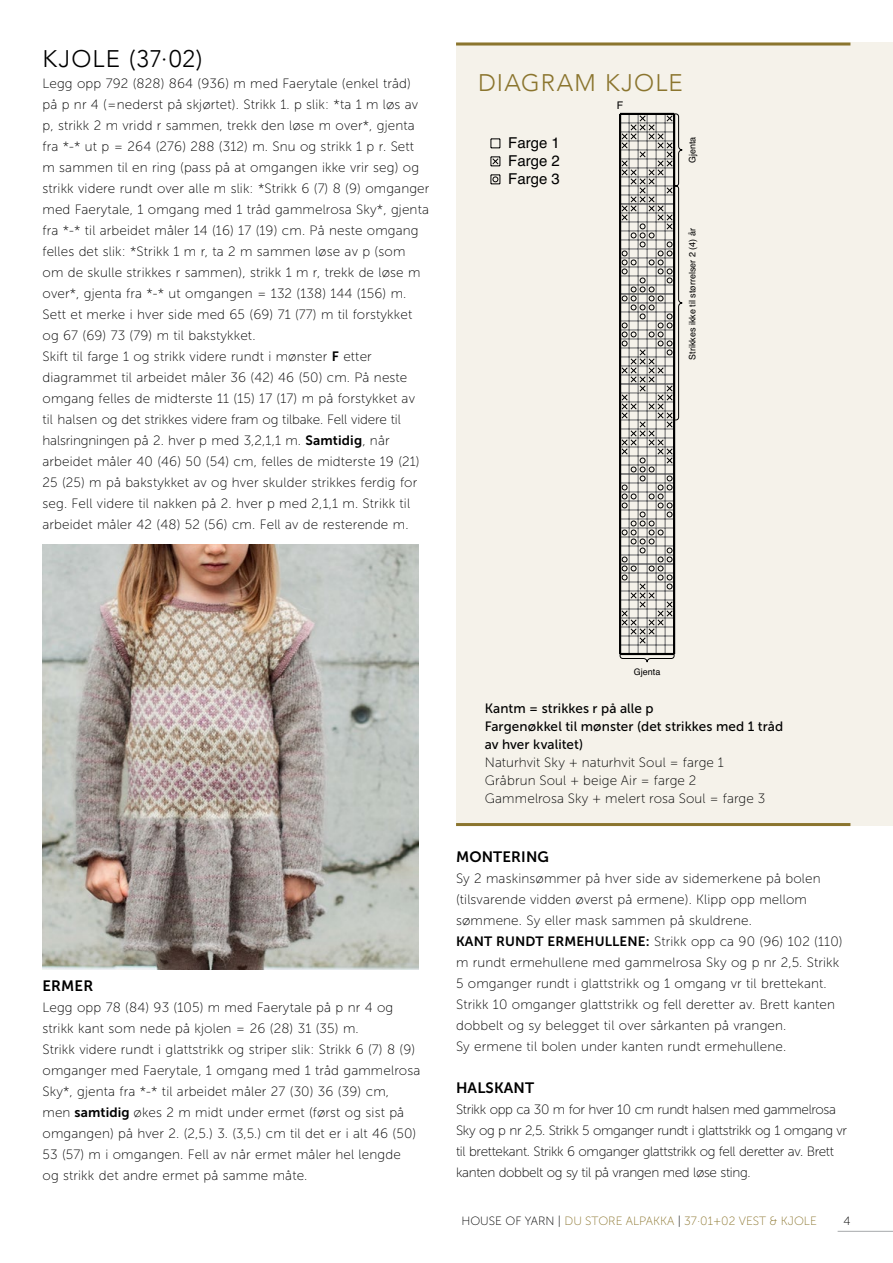
<style>
.page{position:relative;width:893px;height:1263px;background:#fff}
.page>*{position:absolute;margin:0;border:0;box-sizing:border-box;transform-origin:0 0}
.Innhold_-_Venstresti{font:300 24px "Avenir";letter-spacing:.045em;color:#000}
.t1{font:300 24px "Avenir";letter-spacing:.045em;color:#8b752e}
.Innhold_-_Venstresti-2{font:15px "Museo Sans 700";letter-spacing:.01em;color:#000}
.t2{font:15px/18px "Helvetica";color:#000;text-align:justify}
.Innhold_-_Venstresti-3{font:13.5px/21px "Museo Sans 100";letter-spacing:.01em;color:#000}
.Innhold_-_Venstresti-4{font:13.5px/21px "Museo Sans 100";letter-spacing:-.025em;color:#000}
.t3{font:13.5px "Museo Sans 500";letter-spacing:.005em;color:#000}
.t4{font:12px "Museo Sans 100";color:#8b752e}
.t5{font:12px "Museo Sans 100";color:#000}
.t6{font:10.5px "Helvetica";color:#000}
.t7{font:9px "Helvetica";color:#000}
.s1{font-family:"Museo Sans 700"}
.s2{color:#000}
</style>
<div class="page">
<hr style="left:838px;top:1231px;width:55px;height:1px;background:#a7a9ac">
<div style="left:456px;top:43px;width:437px;height:783px;background:#f5f2ea"></div>
<hr style="left:456px;top:43px;width:394px;height:3px;background:#8b752e">
<hr style="left:456px;top:823px;width:394px;height:3px;background:#8b752e">
<svg style="left:619px;top:113px;width:64px;height:550px"></svg>
<svg style="left:491px;top:139px;width:10px;height:10px"></svg>
<svg style="left:491px;top:157px;width:10px;height:28px"></svg>
<img style="left:43px;top:544px;width:376px;height:425px">
<p class="Innhold_-_Venstresti" style="left:43px;top:44px;width:161px">KJOLE (37·02)</p>
<p class="Innhold_-_Venstresti-3" style="left:43px;top:73px;width:388px">Legg opp 792 (828) 864 (936) m med Faerytale (enkel tråd)<br>på p nr 4 (=nederst på skjørtet). Strikk 1. p slik: *ta 1 m løs av p, strikk 2 m vridd r sammen, trekk den løse m over*, gjenta fra *-* ut p = 264 (276) 288 (312) m. Snu og strikk 1 p r. Sett m sammen til en ring (pass på at omgangen ikke vrir seg) og strikk videre rundt over alle m slik: *Strikk 6 (7) 8 (9) omganger med Faerytale, 1 omgang med 1 tråd gammelrosa Sky*, gjenta fra *-* til arbeidet måler 14 (16) 17 (19) cm. På neste omgang felles det slik: *Strikk 1 m r, ta 2 m sammen løse av p (som om de skulle strikkes r sammen), strikk 1 m r, trekk de løse m over*, gjenta fra *-* ut omgangen = 132 (138) 144 (156) m.<br>Sett et merke i hver side med 65 (69) 71 (77) m til forstykket og 67 (69) 73 (79) m til bakstykket.</p>
<p class="Innhold_-_Venstresti-3" style="left:43px;top:346px;width:331px">Skift til farge 1 og strikk videre rundt i mønster <span class="s1">F</span> etter</p>
<p class="Innhold_-_Venstresti-3" style="left:43px;top:367px;width:379px">diagrammet til arbeidet måler 36 (42) 46 (50) cm. På neste omgang felles de midterste 11 (15) 17 (17) m på forstykket av til halsen og det strikkes videre fram og tilbake. Fell videre til halsringningen på 2. hver p med 3,2,1,1 m. <span class="s1">Samtidig</span>, når arbeidet måler 40 (46) 50 (54) cm, felles de midterste 19 (21)<br>25 (25) m på bakstykket av og hver skulder strikkes ferdig for seg. Fell videre til nakken på 2. hver p med 2,1,1 m. Strikk til arbeidet måler 42 (48) 52 (56) cm. Fell av de resterende m.</p>
<p class="t1" style="left:478px;top:69px;width:206px">DIAGRAM KJOLE</p>
<p class="t2" style="left:508px;top:134px;width:53px">Farge 1<br>Farge 2<br>Farge 3</p>
<p class="t6" style="left:617px;top:97px;width:8px">F</p>
<p class="t7" style="left:685px;top:163px;width:28px;rotate:-90deg">Gjenta</p>
<p class="t7" style="left:685px;top:360px;width:133px;rotate:-90deg">Strikkes ikke til størrelser 2 (4) år</p>
<p class="Innhold_-_Venstresti-2" style="left:43px;top:977px;width:52px">ERMER</p>
<p class="Innhold_-_Venstresti-3" style="left:43px;top:997px;width:352px">Legg opp 78 (84) 93 (105) m med Faerytale på p nr 4 og</p>
<p class="Innhold_-_Venstresti-3" style="left:43px;top:1018px;width:318px">strikk kant som nede på kjolen = 26 (28) 31 (35) m.</p>
<p class="Innhold_-_Venstresti-3" style="left:43px;top:1039px;width:379px">Strikk videre rundt i glattstrikk og striper slik: Strikk 6 (7) 8 (9) omganger med Faerytale, 1 omgang med 1 tråd gammelrosa<br>Sky*, gjenta fra *-* til arbeidet måler 27 (30) 36 (39) cm,</p>
<p class="Innhold_-_Venstresti-3" style="left:43px;top:1102px;width:375px">men <span class="s1">samtidig</span> økes 2 m midt under ermet (først og sist på omgangen) på hver 2. (2,5.) 3. (3,5.) cm til det er i alt 46 (50)<br>53 (57) m i omgangen. Fell av når ermet måler hel lengde</p>
<p class="Innhold_-_Venstresti-3" style="left:43px;top:1165px;width:266px">og strikk det andre ermet på samme måte.</p>
<p class="t7" style="left:634px;top:665px;width:28px">Gjenta</p>
<p class="t3" style="left:485px;top:701px;width:170px">Kantm = strikkes r på alle p</p>
<p class="t3" style="left:485px;top:719px;width:300px">Fargenøkkel til mønster (det strikkes med 1 tråd</p>
<p class="t3" style="left:485px;top:737px;width:100px">av hver kvalitet)</p>
<p class="Innhold_-_Venstresti-3" style="left:485px;top:752px;width:240px">Naturhvit Sky + naturhvit Soul = farge 1</p>
<p class="Innhold_-_Venstresti-3" style="left:485px;top:770px;width:213px">Gråbrun Soul + beige Air = farge 2</p>
<p class="Innhold_-_Venstresti-3" style="left:485px;top:788px;width:282px">Gammelrosa Sky + melert rosa Soul = farge 3</p>
<p class="Innhold_-_Venstresti-2" style="left:456px;top:848px;width:94px">MONTERING</p>
<p class="Innhold_-_Venstresti-3" style="left:456px;top:868px;width:366px">Sy 2 maskinsømmer på hver side av sidemerkene på bolen (tilsvarende vidden øverst på ermene). Klipp opp mellom sømmene. Sy eller mask sammen på skuldrene.</p>
<p class="Innhold_-_Venstresti-3" style="left:456px;top:931px;width:388px"><span class="s1">KANT RUNDT ERMEHULLENE:</span> Strikk opp ca 90 (96) 102 (110) m rundt ermehullene med gammelrosa Sky og p nr 2,5. Strikk 5 omganger rundt i glattstrikk og 1 omgang vr til brettekant.<br>Strikk 10 omganger glattstrikk og fell deretter av. Brett kanten dobbelt og sy belegget til over sårkanten på vrangen.</p>
<p class="Innhold_-_Venstresti-3" style="left:456px;top:1036px;width:332px">Sy ermene til bolen under kanten rundt ermehullene.</p>
<p class="Innhold_-_Venstresti-2" style="left:456px;top:1079px;width:80px">HALSKANT</p>
<p class="Innhold_-_Venstresti-4" style="left:456px;top:1099px;width:393px">Strikk opp ca 30 m for hver 10 cm rundt halsen med gammelrosa Sky og p nr 2,5. Strikk 5 omganger rundt i glattstrikk og 1 omgang vr til brettekant. Strikk 6 omganger glattstrikk og fell deretter av. Brett kanten dobbelt og sy til på vrangen med løse sting.</p>
<p class="t4" style="left:461px;top:1215px;width:357px"><span class="s2">HOUSE OF YARN |</span> DU STORE ALPAKKA <span class="s2">|</span> 37·01+02 VEST &amp; KJOLE</p>
<p class="t5" style="left:843px;top:1215px;width:9px">4</p>
</div>
